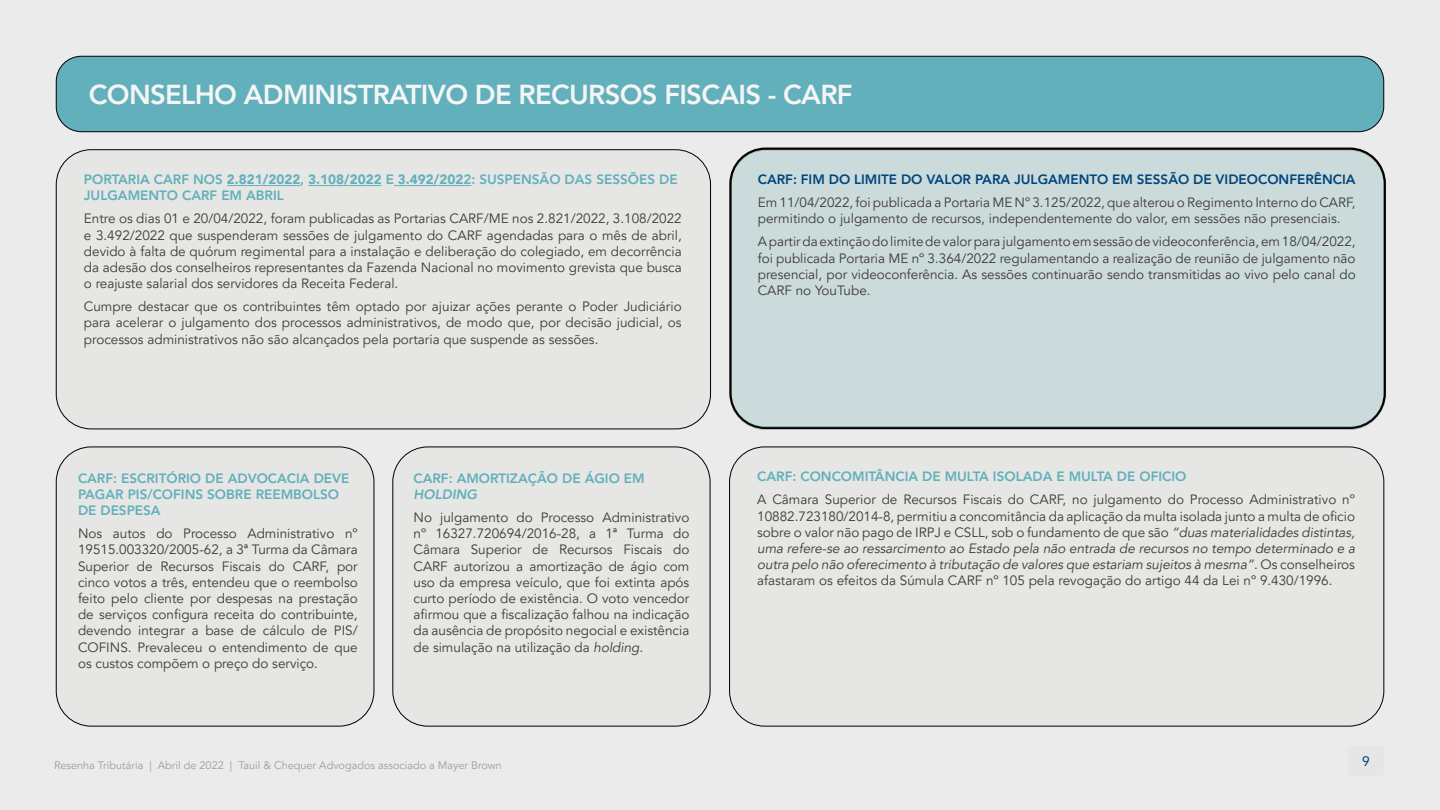
<style>
.page{position:relative;width:1440px;height:810px;background:#ebebeb}
.page>*{position:absolute;margin:0;border:0;box-sizing:border-box;transform-origin:0 0}
.t1{font:800 27.38px "Avenir LT Pro";letter-spacing:-.025em;color:#f5f5f6}
.t2{font:13.65px "Avenir LT Pro";color:#00457c}
.t3{font:13.5px/16.2px "Avenir LT Pro";color:#3d3a35;text-align:justify}
.t4{font:800 13.5px/16.2px "Avenir LT Pro";color:#61b0bb}
.t5{font:800 13.5px "Avenir LT Pro";color:#00457c}
.t6{font:10.88px "Avenir LT Pro";color:#9e9d9a}
.s1{font-weight:900;color:#63b1bc}
.s2{color:#63b1bc}
.s3{font-style:italic}
</style>
<div class="page">
<div style="left:1349px;top:745px;width:35px;height:31px;background:#e6e6e6;border-radius:4px"></div>
<div style="left:56px;top:150px;width:655px;height:279px;background:#e6e6e5;border-radius:35px"></div>
<hr style="left:227px;top:185px;width:73px;height:1px;background:#63b1bc">
<hr style="left:308px;top:185px;width:74px;height:1px;background:#63b1bc">
<hr style="left:394px;top:185px;width:77px;height:1px;background:#63b1bc">
<div style="left:56px;top:56px;width:1328px;height:76px;background:#61b0bb;border-radius:25px"></div>
<div style="left:56px;top:56px;width:1328px;height:76px;border:1px solid #000;border-radius:25px"></div>
<div style="left:731px;top:150px;width:654px;height:279px;background:#cbdbdc;border-radius:35px"></div>
<div style="left:729px;top:149px;width:657px;height:281px;border:2px solid #000;border-radius:35px"></div>
<div style="left:56px;top:447px;width:318px;height:279px;background:#e6e6e5;border-radius:35px"></div>
<div style="left:56px;top:447px;width:318px;height:279px;border:1px solid #000;border-radius:35px"></div>
<div style="left:393px;top:447px;width:317px;height:279px;background:#e6e6e5;border-radius:35px"></div>
<div style="left:393px;top:447px;width:317px;height:279px;border:1px solid #000;border-radius:35px"></div>
<div style="left:730px;top:447px;width:654px;height:279px;background:#e6e6e5;border-radius:35px"></div>
<p class="t1" style="left:89px;top:78px;width:765px">CONSELHO ADMINISTRATIVO DE RECURSOS FISCAIS - CARF</p>
<p class="t4" style="left:84px;top:172px;width:595px">PORTARIA CARF NOS <span class="s1">2.821/2022</span>, <span class="s1">3.108/2022</span> E <span class="s1">3.492/202</span><span class="s2">2</span>: SUSPENSÃO DAS SESSÕES DE<br>JULGAMENTO CARF EM ABRIL</p>
<p class="t3" style="left:84px;top:211px;width:599px">Entre os dias 01 e 20/04/2022, foram publicadas as Portarias CARF/ME nos 2.821/2022, 3.108/2022 e 3.492/2022 que suspenderam sessões de julgamento do CARF agendadas para o mês de abril, devido à falta de quórum regimental para a instalação e deliberação do colegiado, em decorrência da adesão dos conselheiros representantes da Fazenda Nacional no movimento grevista que busca o reajuste salarial dos servidores da Receita Federal.</p>
<p class="t3" style="left:84px;top:299px;width:599px">Cumpre destacar que os contribuintes têm optado por ajuizar ações perante o Poder Judiciário para acelerar o julgamento dos processos administrativos, de modo que, por decisão judicial, os processos administrativos não são alcançados pela portaria que suspende as sessões.</p>
<p class="t4" style="left:78px;top:470px;width:273px">CARF: ESCRITÓRIO DE ADVOCACIA DEVE<br>PAGAR PIS/COFINS SOBRE REEMBOLSO<br>DE DESPESA</p>
<p class="t3" style="left:78px;top:526px;width:281px">Nos autos do Processo Administrativo nº 19515.003320/2005-62, a 3ª Turma da Câmara Superior de Recursos Fiscais do CARF, por cinco votos a três, entendeu que o reembolso feito pelo cliente por despesas na prestação de serviços configura receita do contribuinte, devendo integrar a base de cálculo de PIS/ COFINS. Prevaleceu o entendimento de que os custos compõem o preço do serviço.</p>
<p class="t4" style="left:413px;top:470px;width:233px">CARF: AMORTIZAÇÃO DE ÁGIO EM<br><span class="s3">HOLDING</span></p>
<p class="t3" style="left:413px;top:510px;width:277px">No julgamento do Processo Administrativo nº 16327.720694/2016-28, a 1ª Turma do Câmara Superior de Recursos Fiscais do CARF autorizou a amortização de ágio com uso da empresa veículo, que foi extinta após curto período de existência. O voto vencedor afirmou que a fiscalização falhou na indicação da ausência de propósito negocial e existência de simulação na utilização da <span class="s3">holding</span>.</p>
<p class="t5" style="left:758px;top:172px;width:599px">CARF: FIM DO LIMITE DO VALOR PARA JULGAMENTO EM SESSÃO DE VIDEOCONFERÊNCIA</p>
<p class="t3" style="left:758px;top:195px;width:599px">Em 11/04/2022, foi publicada a Portaria ME Nº 3.125/2022, que alterou o Regimento Interno do CARF, permitindo o julgamento de recursos, independentemente do valor, em sessões não presenciais.</p>
<p class="t3" style="left:758px;top:234px;width:599px">A partir da extinção do limite de valor para julgamento em sessão de videoconferência, em 18/04/2022, foi publicada Portaria ME nº 3.364/2022 regulamentando a realização de reunião de julgamento não presencial, por videoconferência. As sessões continuarão sendo transmitidas ao vivo pelo canal do CARF no YouTube.</p>
<p class="t4" style="left:757px;top:469px;width:431px">CARF: CONCOMITÂNCIA DE MULTA ISOLADA E MULTA DE OFICIO</p>
<p class="t3" style="left:757px;top:492px;width:599px">A Câmara Superior de Recursos Fiscais do CARF, no julgamento do Processo Administrativo nº 10882.723180/2014-8, permitiu a concomitância da aplicação da multa isolada junto a multa de oficio sobre o valor não pago de IRPJ e CSLL, sob o fundamento de que são <span class="s3">“duas materialidades distintas, uma refere-se ao ressarcimento ao Estado pela não entrada de recursos no tempo determinado e a outra pelo não oferecimento à tributação de valores que estariam sujeitos à mesma”</span>. Os conselheiros afastaram os efeitos da Súmula CARF nº 105 pela revogação do artigo 44 da Lei nº 9.430/1996.</p>
<p class="t6" style="left:54px;top:759px;width:449px">Resenha Tributária | Abril de 2022 | Tauil &amp; Chequer Advogados associado a Mayer Brown</p>
<p class="t2" style="left:1362px;top:753px;width:9px">9</p>
</div>
